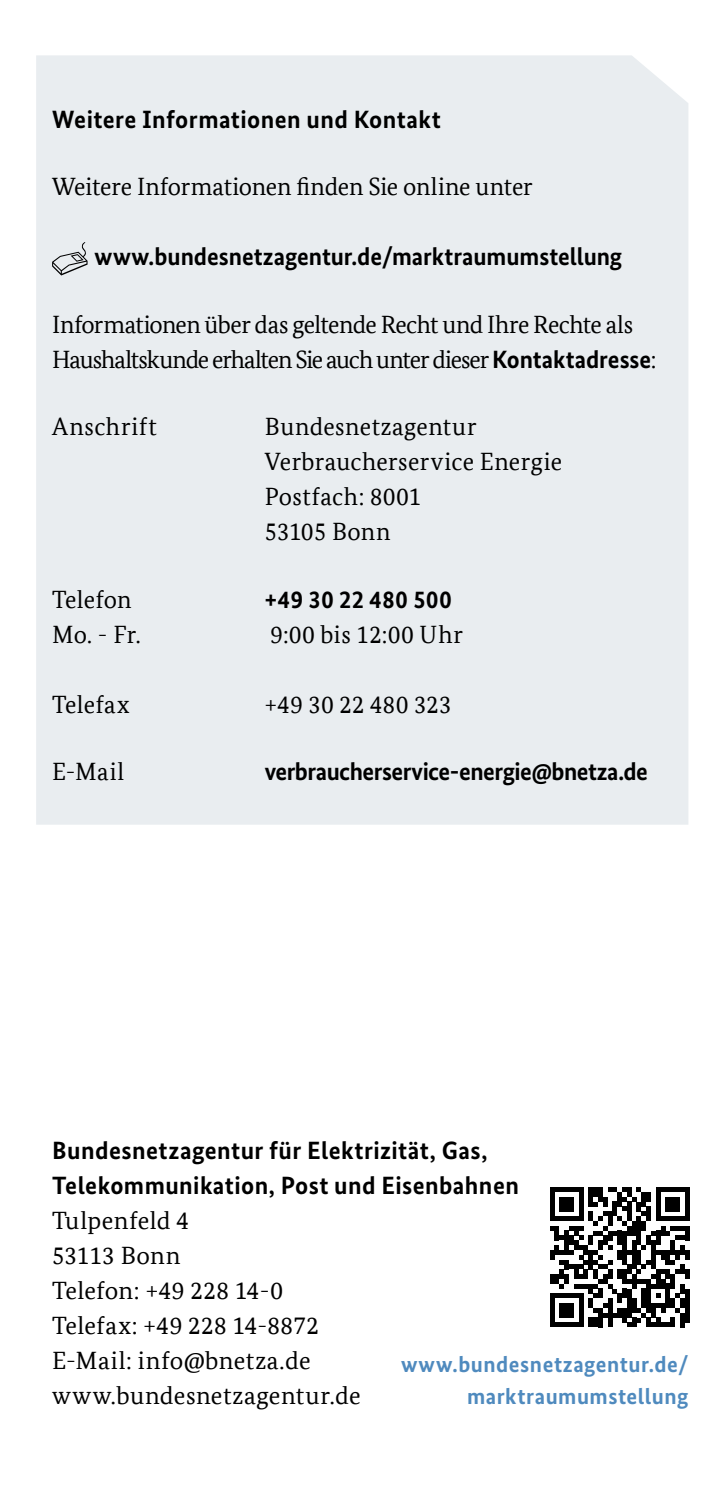
<style>
.page{position:relative;width:709px;height:1489px;background:#fff}
.page>*{position:absolute;margin:0;border:0;box-sizing:border-box;transform-origin:0 0}
.t1{font:25px/35px "Bundes Serif Office";letter-spacing:.005em;color:#000}
.t2{font:25px/35px "Bundes Serif Office";letter-spacing:-.03em;color:#000}
.t3{font:700 25px "Bundes Sans";color:#000}
.t4{font:700 25px "Bundes Sans";letter-spacing:-.02em;color:#000}
.t5{font:25px "Bundes Serif Office";letter-spacing:.035em;color:#000}
.t6{font:700 25px "Bundes Sans";letter-spacing:.02em;color:#000}
.t7{font:700 22.5px "Bundes Sans";letter-spacing:.02em;color:#4f8abe}
.s1{font-family:"Bundes Sans";font-weight:700}
</style>
<div class="page">
<div style="left:36px;top:55px;width:652px;height:769px;background:#e9edf0"></div>
<svg style="left:52px;top:242px;width:36px;height:33px"></svg>
<svg style="left:550px;top:1187px;width:139px;height:140px"></svg>
<hr style="left:685px;top:1288px;width:4px;height:34px;background:#000">
<h3 class="t3" style="left:52px;top:104px;width:390px">Weitere Informationen und Kontakt</h3>
<p class="t1" style="left:52px;top:169px;width:482px">Weitere Informationen finden Sie online unter</p>
<p class="t3" style="left:94px;top:241px;width:529px">www.bundesnetzagentur.de/marktraumumstellung</p>
<p class="t2" style="left:52px;top:306px;width:606px">Informationen über das geltende Recht und Ihre Rechte als<br>Haushaltskunde erhalten Sie auch unter dieser <span class="s1">Kontaktadresse</span>:</p>
<p class="t5" style="left:52px;top:412px;width:106px">Anschrift</p>
<p class="t1" style="left:265px;top:409px;width:299px">Bundesnetzagentur<br>Verbraucherservice Energie<br>Postfach: 8001<br>53105 Bonn</p>
<p class="t1" style="left:52px;top:581px;width:81px">Telefon</p>
<p class="t6" style="left:265px;top:584px;width:188px">+49 30 22 480 500</p>
<p class="t1" style="left:52px;top:616px;width:90px">Mo. - Fr.</p>
<p class="t5" style="left:270px;top:620px;width:194px">9:00 bis 12:00 Uhr</p>
<p class="t1" style="left:52px;top:686px;width:79px">Telefax</p>
<p class="t1" style="left:265px;top:686px;width:188px">+49 30 22 480 323</p>
<p class="t1" style="left:52px;top:754px;width:74px">E-Mail</p>
<p class="t4" style="left:265px;top:756px;width:384px">verbraucherservice-energie@bnetza.de</p>
<p class="t1" style="left:52px;top:1132px;width:468px"><span class="s1">Bundesnetzagentur für Elektrizität, Gas,<br>Telekommunikation, Post und Eisenbahnen<br></span>Tulpenfeld 4<br>53113 Bonn<br>Telefon: +49 228 14-0<br>Telefax: +49 228 14-8872<br>E-Mail: info@bnetza.de</p>
<p class="t7" style="left:401px;top:1350px;width:289px">www.bundesnetzagentur.de/</p>
<p class="t1" style="left:52px;top:1377px;width:310px">www.bundesnetzagentur.de</p>
<p class="t7" style="left:467px;top:1382px;width:223px">marktraumumstellung</p>
</div>
